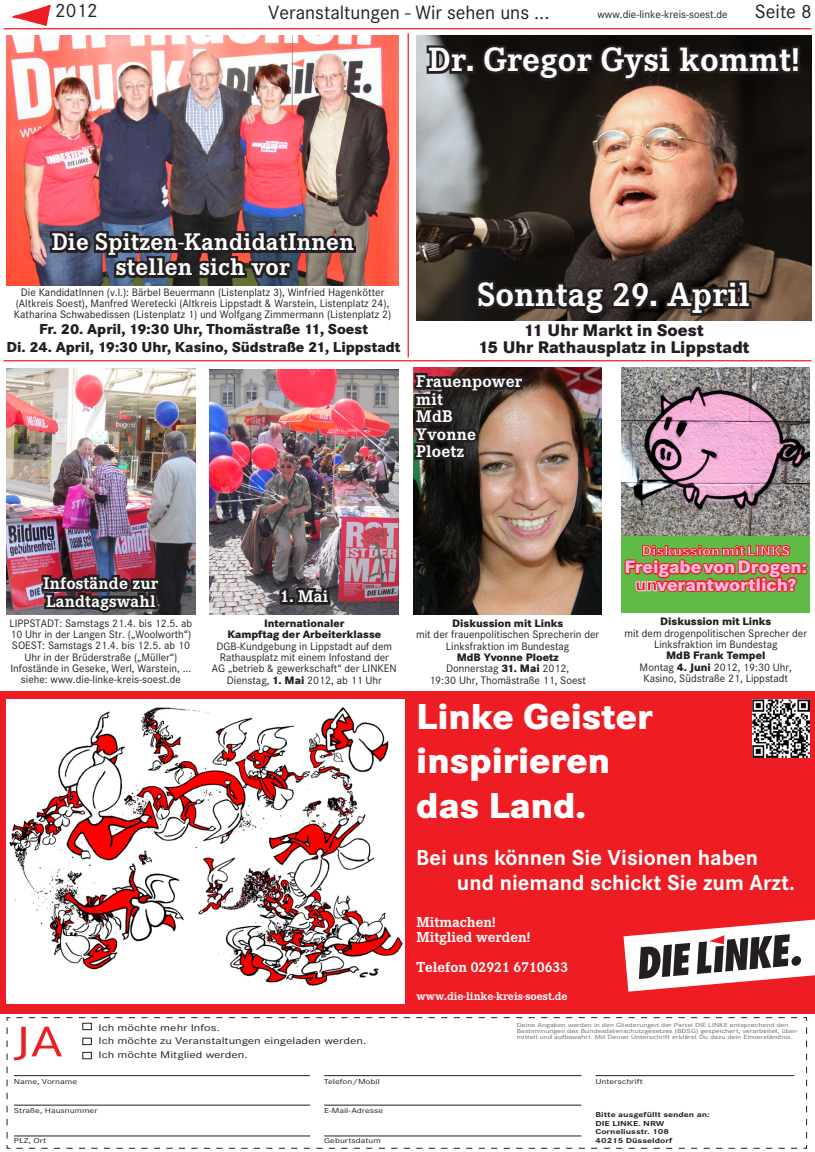
<style>
.page{position:relative;width:815px;height:1152px;background:#fff}
.page>*{position:absolute;margin:0;border:0;box-sizing:border-box;transform-origin:0 0}
.t1{font:44.38px "Corporate S";color:#ee1d23;scale:1.31 1}
.t2{font:800 37.5px/44.6px "Corporate S";color:#fff}
.t3{font:700 35px "Corporate E";letter-spacing:.01em;color:#fff}
.t4{font:700 25px/25px "Corporate E";letter-spacing:.01em;color:#fff;text-align:center}
.t5{font:700 22.5px/24.6px "Corporate S";color:#fff}
.t6{font:20px "Corporate S";color:#231f20}
.t7{font:800 18.75px/17.5px "Corporate S";letter-spacing:-.005em;color:#ffb8e3;text-align:center}
.t8{font:700 17.5px/17.5px "Corporate E";letter-spacing:.01em;color:#fff}
.t9{font:800 17.5px/17.5px "Corporate S";color:#231f20;text-align:center}
.t10{font:800 15px/17.6px "Corporate S";color:#231f20;text-align:center}
.t11{font:700 15px/15px "Corporate E";color:#fff}
.t12{font:800 15px "Corporate S";letter-spacing:-.005em;color:#ffb8e3}
.t13{font:700 11.88px "Corporate E";color:#fff}
.t14{font:11.25px/11.2px "Corporate S";color:#231f20;text-align:center}
.t15{font:800 11.25px/11.2px "Corporate S";color:#231f20;text-align:center}
.t16{font:10px/13.8px "Corporate S";color:#231f20;scale:1.31 1}
.t17{font:7.5px "Corporate S";color:#231f20;scale:1.31 1}
.t18{font:700 7.5px/8.8px "Corporate S";color:#231f20;scale:1.31 1}
.t19{font:6.12px/5.8px "Corporate S";color:#6c6d70;scale:1.32 1}
.s1{font-weight:800}
.s2{color:#ee1d23}
</style>
<div class="page">
<hr style="left:4px;top:28px;width:807px;height:1px;background:#ee1d23">
<svg style="left:12px;top:5px;width:39px;height:21px"></svg>
<svg style="left:16px;top:1148px;width:782px;height:1px"></svg>
<svg style="left:7px;top:1017px;width:800px;height:131px"></svg>
<hr style="left:14px;top:1075px;width:296px;height:1px;background:#231f20">
<hr style="left:14px;top:1105px;width:296px;height:1px;background:#231f20">
<hr style="left:14px;top:1135px;width:296px;height:1px;background:#231f20">
<hr style="left:324px;top:1075px;width:257px;height:1px;background:#231f20">
<hr style="left:324px;top:1105px;width:257px;height:1px;background:#231f20">
<hr style="left:324px;top:1135px;width:257px;height:1px;background:#231f20">
<hr style="left:595px;top:1075px;width:199px;height:1px;background:#231f20">
<div style="left:83px;top:1038px;width:9px;height:6px;border:1px solid #231f20"></div>
<div style="left:83px;top:1052px;width:9px;height:7px;border:1px solid #231f20"></div>
<hr style="left:4px;top:360px;width:807px;height:1px;background:#ee1d23">
<img style="left:7px;top:35px;width:392px;height:251px">
<svg style="left:47px;top:227px;width:311px;height:59px;background:#443e44"></svg>
<hr style="left:408px;top:33px;width:1px;height:324px;background:#ee1d23">
<img style="left:413px;top:368px;width:188px;height:246px">
<svg style="left:411px;top:360px;width:116px;height:104px;background:#63504b"></svg>
<img style="left:210px;top:369px;width:189px;height:245px">
<svg style="left:277px;top:560px;width:56px;height:55px;background:#5b555a"></svg>
<div style="left:0;top:691px;width:815px;height:322px;background:#ee1d23"></div>
<svg style="left:624px;top:919px;width:191px;height:72px"></svg>
<img style="left:7px;top:699px;width:398px;height:305px">
<img style="left:752px;top:699px;width:58px;height:58px">
<div style="left:83px;top:1023px;width:9px;height:6px;border:1px solid #231f20"></div>
<div style="left:621px;top:368px;width:189px;height:244px;background:#60bb46"></div>
<svg style="left:624px;top:545px;width:183px;height:48px"></svg>
<img style="left:621px;top:368px;width:189px;height:167px">
<img style="left:416px;top:35px;width:395px;height:285px">
<svg style="left:424px;top:41px;width:47px;height:35px;background:#3d3b3c"></svg>
<div style="left:465px;top:64px;width:10px;height:10px;border:5px solid #231f20"></div>
<svg style="left:479px;top:42px;width:324px;height:54px;background:#201a17"></svg>
<svg style="left:473px;top:277px;width:181px;height:41px;background:#27211f"></svg>
<div style="left:649px;top:299px;width:10px;height:10px;border:5px solid #231f20"></div>
<svg style="left:662px;top:265px;width:92px;height:53px;background:#3b3029"></svg>
<img style="left:7px;top:369px;width:188px;height:245px">
<img style="left:39px;top:566px;width:124px;height:49px">
<h3 class="t6" style="left:55px;top:-1px;width:44px">2012</h3>
<h3 class="t6" style="left:268px;top:1px;width:283px">Veranstaltungen - Wir sehen uns ...</h3>
<p class="t14" style="left:598px;top:9px;width:132px">www.die-linke-kreis-soest.de</p>
<h3 class="t6" style="left:755px;top:0;width:58px">Seite 8</h3>
<h3 class="t3" style="left:428px;top:40px;width:373px">Dr. Gregor Gysi kommt!</h3>
<h3 class="t4" style="left:52px;top:230px;width:304px">Die Spitzen-KandidatInnen stellen sich vor</h3>
<p class="t14" style="left:14px;top:286px;width:379px">Die KandidatInnen (v.l.): Bärbel Beuermann (Listenplatz 3), Winfried Hagenkötter (Altkreis Soest), Manfred Weretecki (Altkreis Lippstadt &amp; Warstein, Listenplatz 24),<br>Katharina Schwabedissen (Listenplatz 1) und Wolfgang Zimmermann (Listenplatz 2)</p>
<h3 class="t10" style="left:6px;top:320px;width:396px">Fr. 20. April, 19:30 Uhr, Thomästraße 11, Soest<br>Di. 24. April, 19:30 Uhr, Kasino, Südstraße 21, Lippstadt</h3>
<h3 class="t3" style="left:478px;top:275px;width:274px">Sonntag 29. April</h3>
<h3 class="t9" style="left:478px;top:321px;width:273px">11 Uhr Markt in Soest<br>15 Uhr Rathausplatz in Lippstadt</h3>
<h3 class="t8" style="left:416px;top:373px;width:107px">Frauenpower mit<br>MdB<br>Yvonne<br>Ploetz</h3>
<h3 class="t8" style="left:44px;top:575px;width:116px">Infostände zur<br>Landtagswahl</h3>
<p class="t14" style="left:10px;top:617px;width:184px">LIPPSTADT: Samstags 21.4. bis 12.5. ab 10 Uhr in der Langen Str. („Woolworth“)<br>SOEST: Samstags 21.4. bis 12.5. ab 10<br>Uhr in der Brüderstraße („Müller“)<br>Infostände in Geseke, Werl, Warstein, ... siehe: www.die-linke-kreis-soest.de</p>
<h3 class="t8" style="left:280px;top:588px;width:50px">1. Mai</h3>
<p class="t15" style="left:227px;top:618px;width:155px">Internationaler<br>Kampftag der Arbeiterklasse</p>
<p class="t14" style="left:212px;top:640px;width:186px">DGB-Kundgebung in Lippstadt auf dem Rathausplatz mit einem Infostand der AG „betrieb &amp; gewerkschaft“ der LINKEN Dienstag, <span class="s1">1. Mai</span> 2012, ab 11 Uhr</p>
<h1 class="t1" style="left:14px;top:1016px;width:39px">JA</h1>
<p class="t16" style="left:99px;top:1020px;width:206px">Ich möchte mehr Infos.<br>Ich möchte zu Veranstaltungen eingeladen werden.<br>Ich möchte Mitglied werden.</p>
<p class="t17" style="left:14px;top:1076px;width:50px">Name, Vorname</p>
<p class="t17" style="left:14px;top:1106px;width:65px">Straße, Hausnummer</p>
<p class="t17" style="left:14px;top:1136px;width:26px">PLZ, Ort</p>
<p class="t17" style="left:324px;top:1076px;width:44px">Telefon/Mobil</p>
<p class="t17" style="left:324px;top:1106px;width:47px">E-Mail-Adresse</p>
<p class="t17" style="left:324px;top:1136px;width:45px">Geburtsdatum</p>
<p class="t15" style="left:452px;top:618px;width:112px">Diskussion mit Links</p>
<p class="t14" style="left:416px;top:629px;width:185px">mit der frauenpolitischen Sprecherin der<br>Linksfraktion im Bundestag</p>
<p class="t14" style="left:429px;top:652px;width:158px"><span class="s1">MdB Yvonne Ploetz<br></span>Donnerstag <span class="s1">31. Mai</span> 2012,<br>19:30 Uhr, Thomästraße 11, Soest</p>
<h3 class="t12" style="left:641px;top:542px;width:150px">Diskussion mit LINKS</h3>
<h3 class="t7" style="left:624px;top:558px;width:184px">Freigabe von Drogen: <span class="s2">un</span>verantwortlich?</h3>
<p class="t15" style="left:660px;top:616px;width:112px">Diskussion mit Links</p>
<p class="t14" style="left:624px;top:627px;width:184px">mit dem drogenpolitischen Sprecher der<br>Linksfraktion im Bundestag</p>
<p class="t14" style="left:640px;top:650px;width:154px"><span class="s1">MdB Frank Tempel<br></span>Montag <span class="s1">4. Juni</span> 2012, 19:30 Uhr,<br>Kasino, Südstraße 21, Lippstadt</p>
<h2 class="t2" style="left:416px;top:694px;width:238px">Linke Geister inspirieren das Land.</h2>
<h3 class="t5" style="left:457px;top:846px;width:339px;text-indent:-41px">Bei uns können Sie Visionen haben und niemand schickt Sie zum Arzt.</h3>
<h3 class="t11" style="left:416px;top:914px;width:115px">Mitmachen!<br>Mitglied werden!</h3>
<h3 class="t11" style="left:416px;top:960px;width:153px">Telefon 02921 6710633</h3>
<p class="t13" style="left:416px;top:989px;width:153px">www.die-linke-kreis-soest.de</p>
<p class="t19" style="left:517px;top:1022px;width:215px">Deine Angaben werden in den Gliederungen der Partei DIE LINKE entsprechend den<br>Bestimmungen des Bundesdatenschutzgesetzes (BDSG) gespeichert, verarbeitet, über&shy;mittelt und aufbewahrt. Mit Deiner Unterschrift erklärst Du dazu dein Einverständnis.</p>
<p class="t17" style="left:595px;top:1077px;width:38px">Unterschrift</p>
<p class="t18" style="left:595px;top:1110px;width:89px">Bitte ausgefüllt senden an:<br>DIE LINKE. NRW<br>Corneliusstr. 108<br>40215 Düsseldorf</p>
</div>
